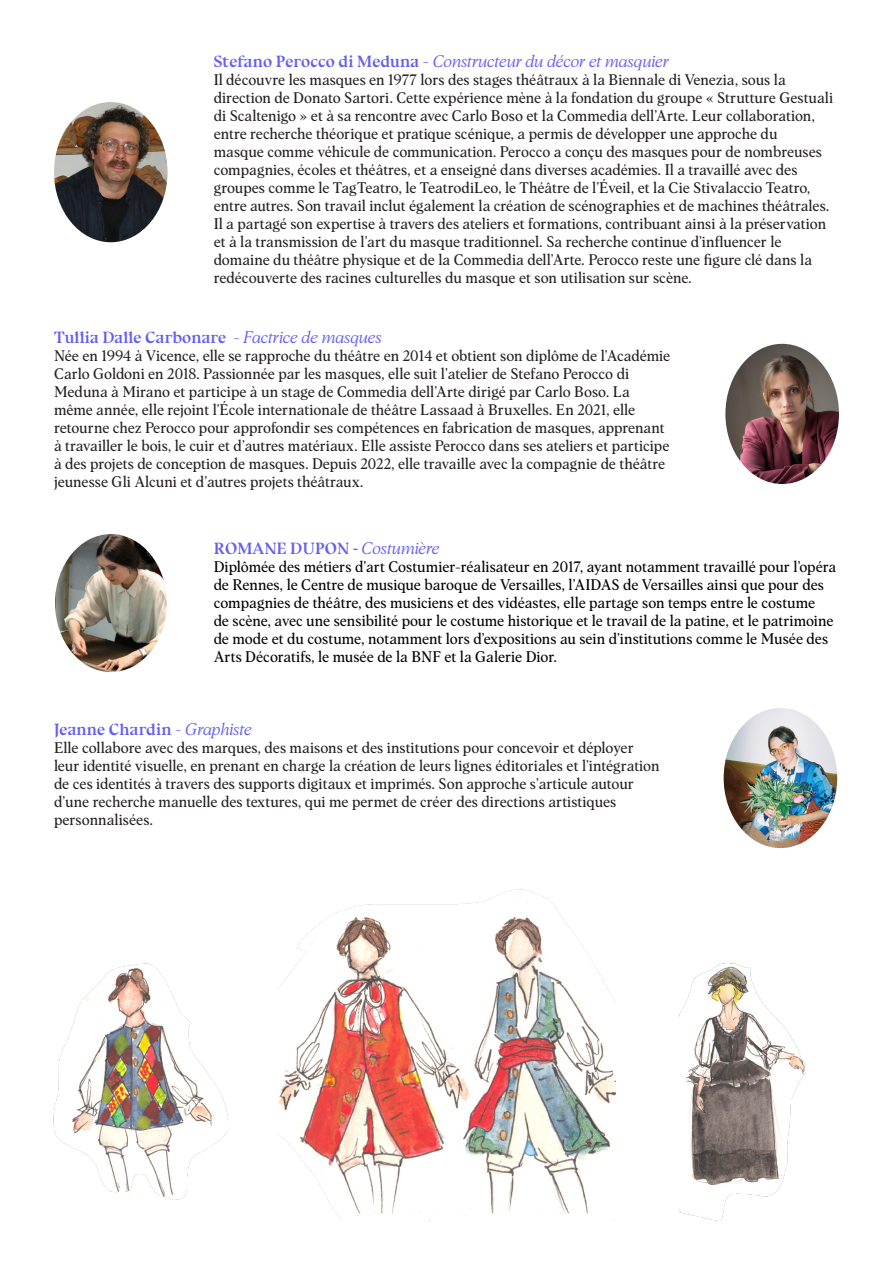
<style>
.page{position:relative;width:893px;height:1263px;background:#fff}
.page>*{position:absolute;margin:0;border:0;box-sizing:border-box;transform-origin:0 0}
.t1{font:700 16.5px "Bluu Next";color:#665ef1}
.t2{font:italic 300 16.5px "Albra Text";color:#665ef1}
.t3{font:15px/18px "Albra Text";letter-spacing:-.005em;color:#231f20}
.t4{font:15px/18px "Albra Text";color:#000}
.s1{font-family:"Bluu Next";font-weight:700;font-style:normal}
.s2{font-family:"Albra Text";font-weight:300;font-style:italic}
</style>
<div class="page">
<img style="left:54px;top:102px;width:114px;height:140px">
<img style="left:725px;top:344px;width:114px;height:140px">
<img style="left:724px;top:708px;width:113px;height:140px">
<img style="left:55px;top:534px;width:112px;height:138px">
<img style="left:277px;top:889px;width:339px;height:331px">
<img style="left:53px;top:963px;width:175px;height:236px">
<img style="left:679px;top:963px;width:127px;height:257px">
<p class="t2" style="left:214px;top:49px;width:457px"><span class="s1">Stefano Perocco di Meduna</span> - Constructeur du décor et masquier</p>
<p class="t3" style="left:214px;top:70px;width:621px">Il découvre les masques en 1977 lors des stages théâtraux à la Biennale di Venezia, sous la direction de Donato Sartori. Cette expérience mène à la fondation du groupe « Strutture Gestuali di Scaltenigo » et à sa rencontre avec Carlo Boso et la Commedia dell’Arte. Leur collaboration, entre recherche théorique et pratique scénique, a permis de développer une approche du<br>masque comme véhicule de communication. Perocco a conçu des masques pour de nombreuses compagnies, écoles et théâtres, et a enseigné dans diverses académies. Il a travaillé avec des groupes comme le TagTeatro, le TeatrodiLeo, le Théâtre de l’Éveil, et la Cie Stivalaccio Teatro, entre autres. Son travail inclut également la création de scénographies et de machines théâtrales.<br>Il a partagé son expertise à travers des ateliers et formations, contribuant ainsi à la préservation et à la transmission de l’art du masque traditionnel. Sa recherche continue d’influencer le domaine du théâtre physique et de la Commedia dell’Arte. Perocco reste une figure clé dans la redécouverte des racines culturelles du masque et son utilisation sur scène.</p>
<p class="t1" style="left:54px;top:327px;width:329px">Tullia Dalle Carbonare <span class="s2">- Factrice de masques</span></p>
<p class="t3" style="left:54px;top:345px;width:618px">Née en 1994 à Vicence, elle se rapproche du théâtre en 2014 et obtient son diplôme de l’Académie Carlo Goldoni en 2018. Passionnée par les masques, elle suit l’atelier de Stefano Perocco di Meduna à Mirano et participe à un stage de Commedia dell’Arte dirigé par Carlo Boso. La même année, elle rejoint l’École internationale de théâtre Lassaad à Bruxelles. En 2021, elle retourne chez Perocco pour approfondir ses compétences en fabrication de masques, apprenant à travailler le bois, le cuir et d’autres matériaux. Elle assiste Perocco dans ses ateliers et participe à des projets de conception de masques. Depuis 2022, elle travaille avec la compagnie de théâtre jeunesse Gli Alcuni et d’autres projets théâtraux.</p>
<p class="t1" style="left:214px;top:538px;width:227px">ROMANE DUPON - <span class="s2">Costumière</span></p>
<p class="t4" style="left:214px;top:556px;width:624px">Diplômée des métiers d’art Costumier-réalisateur en 2017, ayant notamment travaillé pour l’opéra de Rennes, le Centre de musique baroque de Versailles, l’AIDAS de Versailles ainsi que pour des compagnies de théâtre, des musiciens et des vidéastes, elle partage son temps entre le costume<br>de scène, avec une sensibilité pour le costume historique et le travail de la patine, et le patrimoine de mode et du costume, notamment lors d’expositions au sein d’institutions comme le Musée des Arts Décoratifs, le musée de la BNF et la Galerie Dior.</p>
<p class="t1" style="left:54px;top:720px;width:199px">Jeanne Chardin <span class="s2">- Graphiste</span></p>
<p class="t3" style="left:54px;top:738px;width:607px">Elle collabore avec des marques, des maisons et des institutions pour concevoir et déployer leur identité visuelle, en prenant en charge la création de leurs lignes éditoriales et l’intégration de ces identités à travers des supports digitaux et imprimés. Son approche s’articule autour d’une recherche manuelle des textures, qui me permet de créer des directions artistiques personnalisées.</p>
</div>
